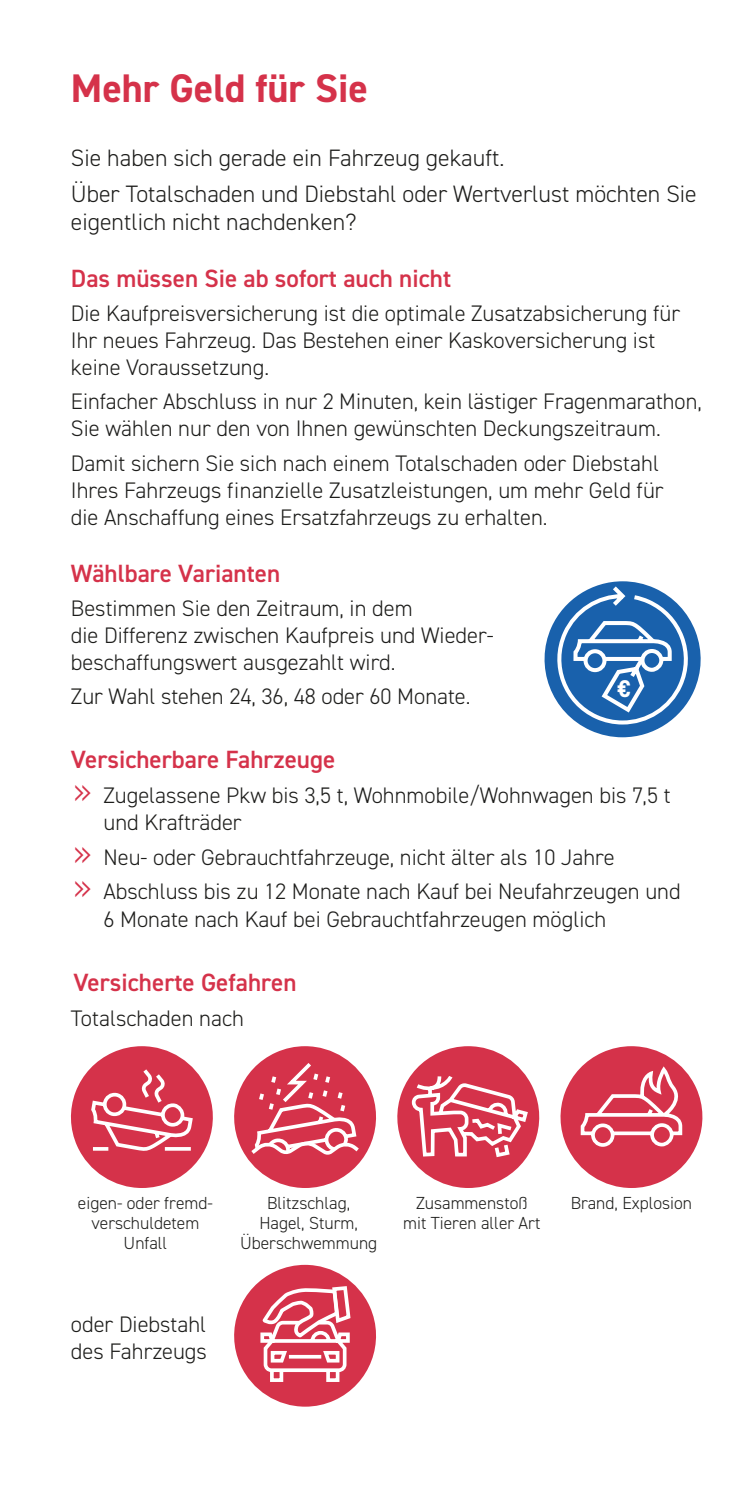
<style>
.page{position:relative;width:745px;height:1489px;background:#fff}
.page>*{position:absolute;margin:0;border:0;box-sizing:border-box;transform-origin:0 0}
.t1{font:700 40px "DIN2014";color:#d5324a}
.t2{font:600 25px "DIN2014";color:#d5324a}
.t3{font:700 24.25px "DIN2014";color:#fff}
.t4{font:300 23.75px/35.5px "DIN2014";color:#1d1d1b}
.t5{font:300 22.5px/27px "DIN2014";color:#1d1d1b}
.t6{font:300 17.5px/20px "DIN2014";color:#1d1d1b;text-align:center}
.s1{font-size:35px;color:#d5324a}
</style>
<div class="page">
<svg style="left:544px;top:581px;width:156px;height:156px"></svg>
<svg style="left:560px;top:1046px;width:142px;height:141px"></svg>
<svg style="left:234px;top:1264px;width:142px;height:142px"></svg>
<svg style="left:397px;top:1046px;width:142px;height:141px"></svg>
<svg style="left:234px;top:1046px;width:142px;height:141px"></svg>
<svg style="left:71px;top:1046px;width:142px;height:141px"></svg>
<h1 class="t1" style="left:71px;top:62px;width:298px">Mehr Geld für Sie</h1>
<p class="t4" style="left:71px;top:140px;width:627px">Sie haben sich gerade ein Fahrzeug gekauft.<br>Über Totalschaden und Diebstahl oder Wertverlust möchten Sie</p>
<p class="t4" style="left:71px;top:204px;width:287px">eigentlich nicht nachdenken?</p>
<p class="t2" style="left:71px;top:262px;width:381px">Das müssen Sie ab sofort auch nicht</p>
<p class="t5" style="left:71px;top:300px;width:610px">Die Kaufpreisversicherung ist die optimale Zusatzabsicherung für<br>Ihr neues Fahrzeug. Das Bestehen einer Kaskoversicherung ist keine Voraussetzung.</p>
<p class="t5" style="left:71px;top:388px;width:632px">Einfacher Abschluss in nur 2 Minuten, kein lästiger Fragenmarathon,<br>Sie wählen nur den von Ihnen gewünschten Deckungszeitraum.</p>
<p class="t5" style="left:71px;top:449px;width:593px">Damit sichern Sie sich nach einem Totalschaden oder Diebstahl<br>Ihres Fahrzeugs finanzielle Zusatzleistungen, um mehr Geld für die Anschaffung eines Ersatzfahrzeugs zu erhalten.</p>
<p class="t2" style="left:71px;top:556px;width:211px">Wählbare Varianten</p>
<p class="t5" style="left:71px;top:594px;width:424px">Bestimmen Sie den Zeitraum, in dem<br>die Differenz zwischen Kaufpreis und Wieder&shy;beschaffungswert ausgezahlt wird.</p>
<p class="t5" style="left:71px;top:682px;width:401px">Zur Wahl stehen 24, 36, 48 oder 60 Monate.</p>
<p class="t3" style="left:617px;top:672px;width:15px">€</p>
<p class="t2" style="left:71px;top:742px;width:266px">Versicherbare Fahrzeuge</p>
<p class="t5" style="left:103px;top:781px;width:568px;text-indent:-30px"><span class="s1">»</span> Zugelassene Pkw bis 3,5 t, Wohnmobile/Wohnwagen bis 7,5 t und Krafträder</p>
<p class="t5" style="left:73px;top:839px;width:608px;line-height:34.5px"><span class="s1">»</span> Neu- oder Gebrauchtfahrzeuge, nicht älter als 10 Jahre<br><span class="s1">»</span> Abschluss bis zu 12 Monate nach Kauf bei Neufahrzeugen und</p>
<p class="t5" style="left:103px;top:905px;width:504px">6 Monate nach Kauf bei Gebrauchtfahrzeugen möglich</p>
<p class="t2" style="left:73px;top:966px;width:224px">Versicherte Gefahren</p>
<p class="t5" style="left:71px;top:1004px;width:174px">Totalschaden nach</p>
<p class="t6" style="left:78px;top:1192px;width:136px">eigen- oder fremd&shy;verschuldetem<br>Unfall</p>
<p class="t6" style="left:240px;top:1192px;width:139px">Blitzschlag,<br>Hagel, Sturm,<br>Überschwemmung</p>
<p class="t6" style="left:403px;top:1192px;width:139px">Zusammenstoß mit Tieren aller Art</p>
<p class="t6" style="left:570px;top:1192px;width:123px">Brand, Explosion</p>
<p class="t5" style="left:71px;top:1311px;width:137px">oder Diebstahl des Fahrzeugs</p>
</div>
